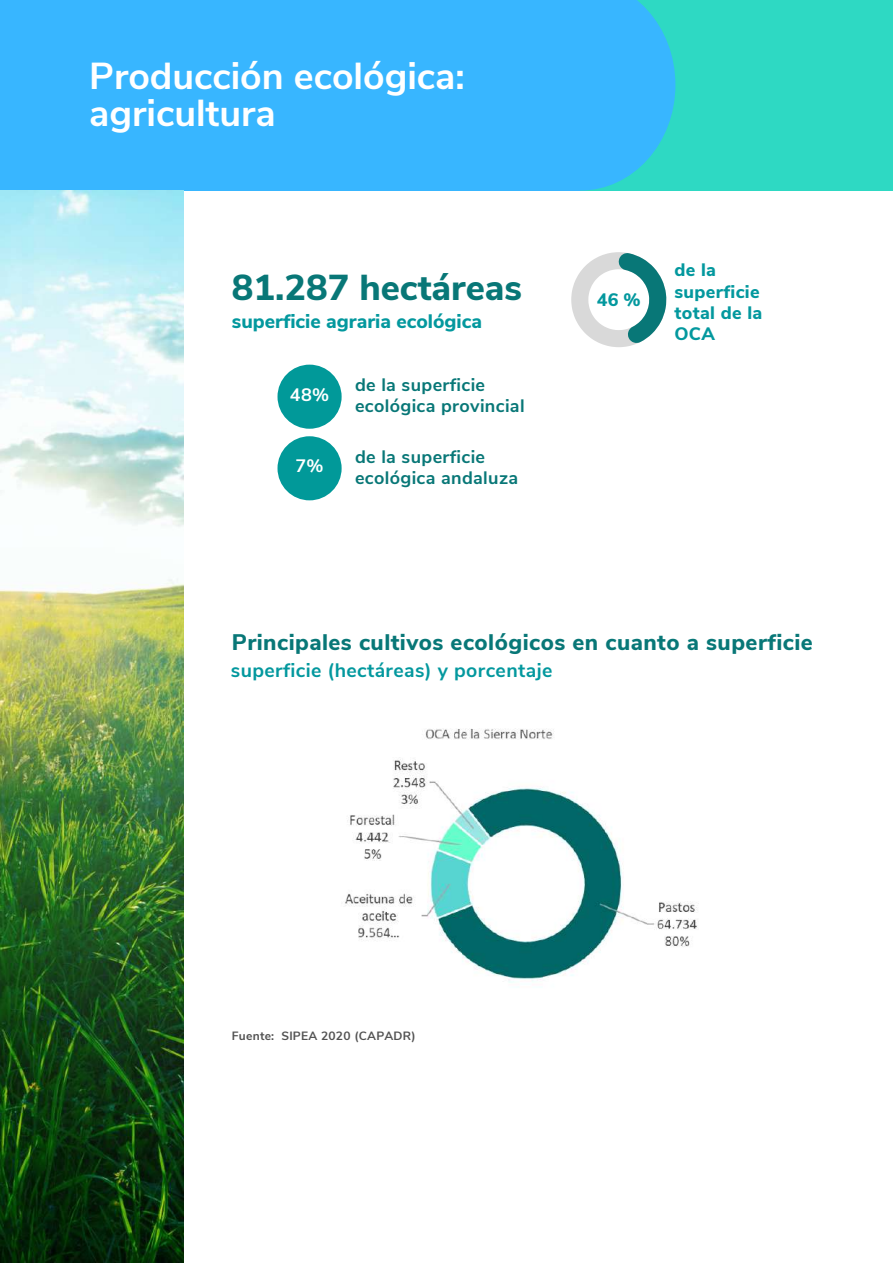
<style>
.page{position:relative;width:893px;height:1264px;background:#fff}
.page>*{position:absolute;margin:0;border:0;box-sizing:border-box;transform-origin:0 0}
.t1{font:700 37.5px/37px "Nunito Sans";color:#fff}
.t2{font:800 36px "Nunito Sans";color:#087777}
.t3{font:800 22.5px "Nunito Sans";letter-spacing:.02em;color:#087777}
.t4{font:700 19.5px "Nunito Sans";letter-spacing:.02em;color:#03989e}
.t5{font:800 19.5px "Nunito Sans";color:#03989e}
.t6{font:700 18px/21.3px "Nunito Sans";letter-spacing:.02em;color:#087777}
.t7{font:800 18px/21.3px "Nunito Sans";letter-spacing:.02em;color:#03989e}
.t8{font:700 18px "Nunito Sans";color:#fff}
.t9{font:700 12px "Nunito Sans";letter-spacing:.02em;color:#525252}
</style>
<div class="page">
<div style="left:580px;top:0;width:312px;height:191px;background:#2ed9c3"></div>
<div style="left:0;top:0;width:580px;height:191px;background:#38b6ff"></div>
<svg style="left:580px;top:0;width:95px;height:190px"></svg>
<svg style="left:571px;top:252px;width:95px;height:95px"></svg>
<div style="left:277px;top:364px;width:64px;height:65px;background:#019999;border-radius:50%"></div>
<div style="left:277px;top:436px;width:64px;height:64px;background:#019999;border-radius:50%"></div>
<img style="left:0;top:190px;width:183px;height:1072px">
<img style="left:345px;top:728px;width:352px;height:255px">
<h1 class="t1" style="left:89px;top:58px;width:377px">Producción ecológica: agricultura</h1>
<h2 class="t2" style="left:232px;top:263px;width:291px">81.287 hectáreas</h2>
<p class="t5" style="left:232px;top:308px;width:252px">superficie agraria ecológica</p>
<p class="t8" style="left:290px;top:382px;width:41px">48%</p>
<p class="t8" style="left:295px;top:454px;width:30px">7%</p>
<p class="t6" style="left:355px;top:374px;width:171px">de la superficie ecológica provincial</p>
<p class="t6" style="left:355px;top:446px;width:165px">de la superficie ecológica andaluza</p>
<p class="t7" style="left:597px;top:289px;width:45px">46 %</p>
<p class="t7" style="left:674px;top:259px;width:89px">de la superficie total de la<br>OCA</p>
<p class="t3" style="left:232px;top:627px;width:582px">Principales cultivos ecológicos en cuanto a superficie</p>
<p class="t4" style="left:231px;top:657px;width:323px">superficie (hectáreas) y porcentaje</p>
<p class="t9" style="left:232px;top:1027px;width:185px">Fuente: SIPEA 2020 (CAPADR)</p>
</div>
